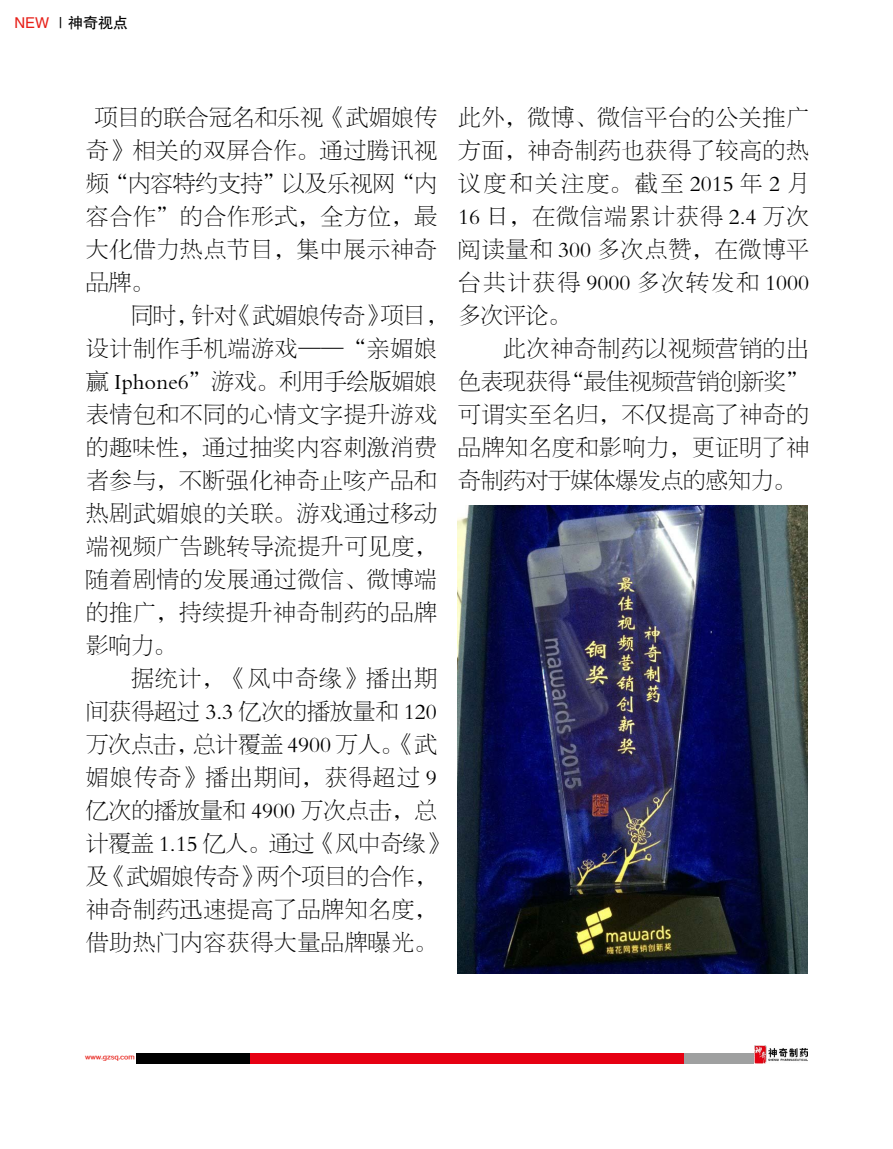
<style>
.page{position:relative;width:893px;height:1149px;background:#fff}
.page>*{position:absolute;margin:0;border:0;box-sizing:border-box;transform-origin:0 0}
.t1{font:22.5px/33px "FZBSJW GB1 0";letter-spacing:.045em;color:#000;text-align:justify}
.t2{font:22.5px "FZBSJW GB1 0";color:#000}
.t3{font:22.5px "FZBSJW GB1 0";letter-spacing:.015em;color:#000}
.t4{font:22.5px "FZBSJW GB1 0";letter-spacing:.005em;color:#000}
.t5{font:22.5px "FZBSJW GB1 0";letter-spacing:.075em;color:#000}
.t6{font:15px "FZHTJW GB1 0";color:#000}
.t7{font:6px "FZZZHONGJW GB1 0";color:#e71f18}
.s1{color:#e71f18}
</style>
<div class="page">
<div style="left:136px;top:1053px;width:115px;height:10px;background:#000"></div>
<div style="left:250px;top:1053px;width:435px;height:10px;background:#e60012"></div>
<div style="left:684px;top:1053px;width:70px;height:10px;background:#9fa0a0"></div>
<img style="left:754px;top:1045px;width:54px;height:18px">
<img style="left:457px;top:505px;width:351px;height:467px">
<p class="t6" style="left:14px;top:14px;width:115px"><span class="s1">NEW</span> ｜神奇视点</p>
<p class="t1" style="left:86px;top:101px;width:352px;text-indent:9px">项目的联合冠名和乐视《武媚娘传奇》相关的双屏合作。通过腾讯视频“内容特约支持”以及乐视网“内容合作”的合作形式，全方位，最大化借力热点节目，集中展示神奇品牌。</p>
<p class="t2" style="left:131px;top:303px;width:441px">同时，针对《武媚娘传奇》项目，多次评论。</p>
<p class="t1" style="left:86px;top:332px;width:352px">设计制作手机端游戏——“亲媚娘</p>
<p class="t4" style="left:86px;top:369px;width:352px">赢 Iphone6”游戏。利用手绘版媚娘</p>
<p class="t1" style="left:86px;top:398px;width:352px">表情包和不同的心情文字提升游戏</p>
<p class="t1" style="left:86px;top:431px;width:352px">的趣味性，通过抽奖内容刺激消费</p>
<p class="t1" style="left:86px;top:464px;width:352px">者参与，不断强化神奇止咳产品和</p>
<p class="t1" style="left:86px;top:497px;width:352px">热剧武媚娘的关联。游戏通过移动</p>
<p class="t1" style="left:86px;top:530px;width:352px">端视频广告跳转导流提升可见度，</p>
<p class="t1" style="left:86px;top:563px;width:352px">随着剧情的发展通过微信、微博端</p>
<p class="t1" style="left:86px;top:596px;width:352px">的推广，持续提升神奇制药的品牌</p>
<p class="t1" style="left:86px;top:629px;width:91px">影响力。</p>
<p class="t1" style="left:131px;top:662px;width:307px">据统计，《风中奇缘》播出期</p>
<p class="t3" style="left:86px;top:699px;width:352px">间获得超过 3.3 亿次的播放量和 120</p>
<p class="t2" style="left:86px;top:732px;width:352px">万次点击，总计覆盖 4900 万人。《武</p>
<p class="t5" style="left:86px;top:765px;width:352px">媚娘传奇》播出期间，获得超过 9</p>
<p class="t3" style="left:86px;top:798px;width:352px">亿次的播放量和 4900 万次点击，总</p>
<p class="t2" style="left:86px;top:831px;width:364px">计覆盖 1.15 亿人。通过《风中奇缘》</p>
<p class="t2" style="left:86px;top:864px;width:352px">及《武媚娘传奇》两个项目的合作，</p>
<p class="t1" style="left:86px;top:893px;width:352px">神奇制药迅速提高了品牌知名度，</p>
<p class="t1" style="left:86px;top:926px;width:352px">借助热门内容获得大量品牌曝光。</p>
<p class="t1" style="left:458px;top:101px;width:352px">此外，微博、微信平台的公关推广方面，神奇制药也获得了较高的热议度和关注度。截至 2015 年 2 月16 日，在微信端累计获得 2.4 万次阅读量和 300 多次点赞，在微博平台共计获得 9000 多次转发和 1000</p>
<p class="t1" style="left:458px;top:332px;width:352px;text-indent:45px">此次神奇制药以视频营销的出色表现获得“最佳视频营销创新奖”可谓实至名归，不仅提高了神奇的品牌知名度和影响力，更证明了神奇制药对于媒体爆发点的感知力。</p>
<p class="t7" style="left:85px;top:1053px;width:51px">www.gzsq.com</p>
</div>
